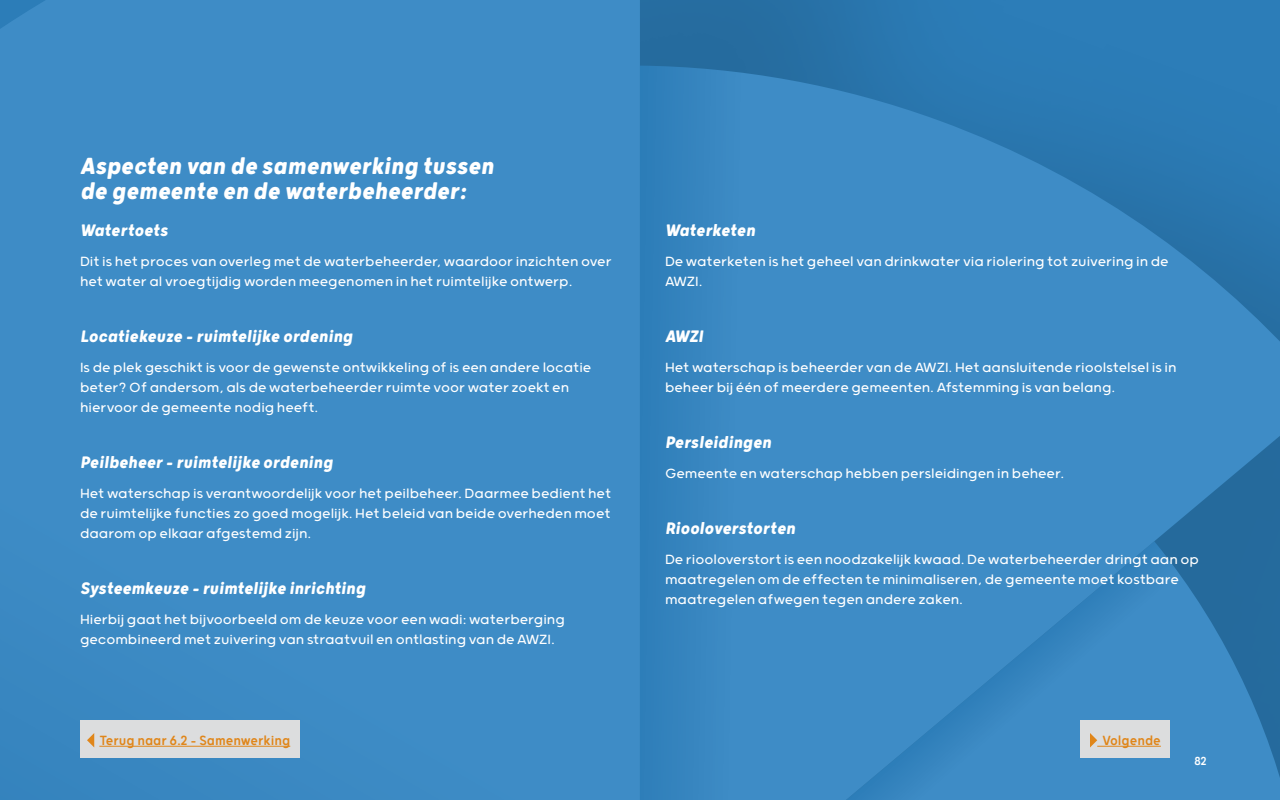
<style>
.page{position:relative;width:1280px;height:800px;background:#fff}
.page>*{position:absolute;margin:0;border:0;box-sizing:border-box;transform-origin:0 0}
.t1{font:italic 700 28px/25px "Grold Rounded Slim";color:#fff}
.t2{font:italic 700 20px "Grold Rounded Slim";color:#fff}
.t3{font:300 16px/20px "Grold Rounded";color:#fff}
.t4{font:16px "Grold Rounded Slim";color:#e0861a}
.t5{font:14px "Grold Rounded Slim";color:#fff}
</style>
<div class="page">
<img style="left:640px;top:0;width:640px;height:66px">
<svg style="left:640px;top:66px;width:640px;height:734px;background:#3886c0"></svg>
<div style="left:0;top:0;width:640px;height:800px;background:#3e8cc6"></div>
<div style="left:80px;top:720px;width:220px;height:38px;background:#dcddde"></div>
<hr style="left:99px;top:746px;width:191px;height:1px;background:#e0861a">
<svg style="left:87px;top:733px;width:7px;height:14px"></svg>
<div style="left:1080px;top:720px;width:90px;height:38px;background:#dcddde"></div>
<hr style="left:1097px;top:746px;width:64px;height:1px;background:#e0861a">
<svg style="left:1090px;top:733px;width:7px;height:15px"></svg>
<h1 class="t1" style="left:80px;top:152px;width:415px">Aspecten van de samenwerking tussen de gemeente en de waterbeheerder:</h1>
<p class="t2" style="left:80px;top:219px;width:89px">Watertoets</p>
<p class="t3" style="left:80px;top:251px;width:533px">Dit is het proces van overleg met de waterbeheerder, waardoor inzichten over het water al vroegtijdig worden meegenomen in het ruimtelijke ontwerp.</p>
<p class="t2" style="left:80px;top:325px;width:274px">Locatiekeuze – ruimtelijke ordening</p>
<p class="t3" style="left:80px;top:357px;width:513px">Is de plek geschikt is voor de gewenste ontwikkeling of is een andere locatie beter? Of andersom, als de waterbeheerder ruimte voor water zoekt en hiervoor de gemeente nodig heeft.</p>
<p class="t2" style="left:80px;top:451px;width:254px">Peilbeheer – ruimtelijke ordening</p>
<p class="t3" style="left:80px;top:483px;width:533px;text-align:justify">Het waterschap is verantwoordelijk voor het peilbeheer. Daarmee bedient het de ruimtelijke functies zo goed mogelijk. Het beleid van beide overheden moet daarom op elkaar afgestemd zijn.</p>
<p class="t2" style="left:80px;top:577px;width:287px">Systeemkeuze – ruimtelijke inrichting</p>
<p class="t3" style="left:80px;top:609px;width:486px">Hierbij gaat het bijvoorbeeld om de keuze voor een wadi: waterberging gecombineerd met zuivering van straatvuil en ontlasting van de AWZI.</p>
<p class="t2" style="left:665px;top:219px;width:92px">Waterketen</p>
<p class="t3" style="left:665px;top:251px;width:505px">De waterketen is het geheel van drinkwater via riolering tot zuivering in de<br>AWZI.</p>
<p class="t2" style="left:665px;top:325px;width:40px">AWZI</p>
<p class="t3" style="left:665px;top:357px;width:513px">Het waterschap is beheerder van de AWZI. Het aansluitende rioolstelsel is in beheer bij één of meerdere gemeenten. Afstemming is van belang.</p>
<p class="t2" style="left:665px;top:431px;width:108px">Persleidingen</p>
<p class="t3" style="left:665px;top:463px;width:401px">Gemeente en waterschap hebben persleidingen in beheer.</p>
<p class="t2" style="left:665px;top:517px;width:132px">Riooloverstorten</p>
<p class="t3" style="left:665px;top:549px;width:535px">De riooloverstort is een noodzakelijk kwaad. De waterbeheerder dringt aan op maatregelen om de effecten te minimaliseren, de gemeente moet kostbare maatregelen afwegen tegen andere zaken.</p>
<p class="t4" style="left:99px;top:730px;width:192px">Terug naar 6.2 – Samenwerking</p>
<p class="t4" style="left:1102px;top:730px;width:60px">Volgende</p>
<p class="t5" style="left:1194px;top:752px;width:14px">82</p>
</div>
